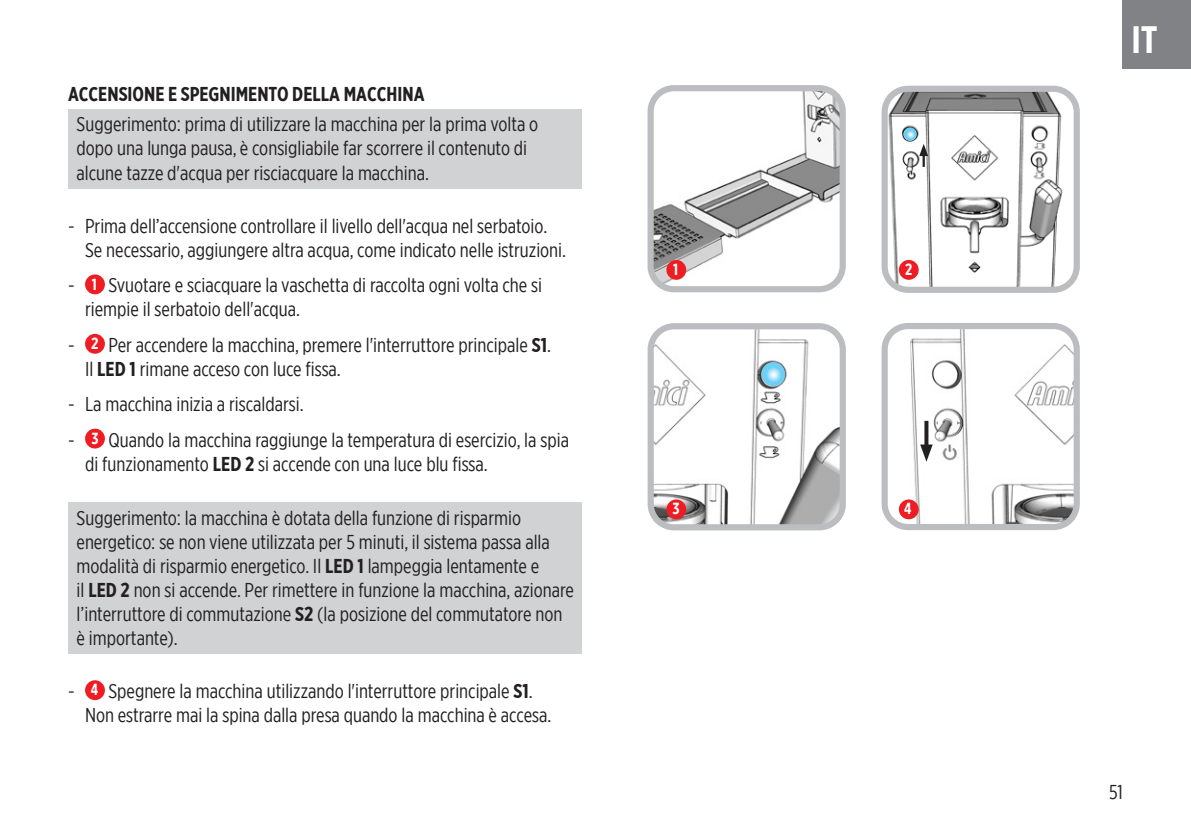
<style>
.page{position:relative;width:1191px;height:840px;background:#fff}
.page>*{position:absolute;margin:0;border:0;box-sizing:border-box;transform-origin:0 0}
.t1{font:700 38px "Gotham X Narrow";color:#fff}
.t2{font:20px/24px "Gotham X Narrow";color:#231f20}
.t3{font:700 20px "Gotham X Narrow";color:#231f20}
.t4{font:700 16px "Gotham X Narrow";color:#fff}
.s1{font-weight:700;font-size:16px;color:#fff}
.s2{font-weight:700}
</style>
<div class="page">
<img style="left:654px;top:92px;width:184px;height:193px">
<div style="left:647px;top:85px;width:198px;height:207px;border:6px solid #bcbdc0;border-radius:23px"></div>
<img style="left:888px;top:93px;width:184px;height:193px">
<div style="left:881px;top:86px;width:198px;height:207px;border:6px solid #bcbdc0;border-radius:23px"></div>
<div style="left:666px;top:260px;width:20px;height:19px;background:#ee1d23;border-radius:50%"></div>
<div style="left:899px;top:260px;width:19px;height:19px;background:#ee1d23;border-radius:50%"></div>
<svg style="left:919px;top:144px;width:9px;height:23px"></svg>
<img style="left:654px;top:330px;width:185px;height:193px">
<div style="left:647px;top:323px;width:199px;height:207px;border:6px solid #bcbdc0;border-radius:23px"></div>
<img style="left:910px;top:330px;width:162px;height:193px">
<div style="left:881px;top:323px;width:198px;height:207px;border:6px solid #bcbdc0;border-radius:23px"></div>
<svg style="left:924px;top:420px;width:4px;height:24px"></svg>
<svg style="left:920px;top:444px;width:12px;height:17px"></svg>
<div style="left:666px;top:499px;width:20px;height:20px;background:#ee1d23;border-radius:50%"></div>
<div style="left:899px;top:499px;width:19px;height:20px;background:#ee1d23;border-radius:50%"></div>
<svg style="left:903px;top:127px;width:13px;height:14px"></svg>
<svg style="left:761px;top:362px;width:24px;height:24px"></svg>
<div style="left:1123px;top:0;width:68px;height:68px;background:#808285"></div>
<div style="left:68px;top:109px;width:513px;height:80px;background:#d1d2d4"></div>
<div style="left:68px;top:502px;width:513px;height:79px;background:#d1d2d4"></div>
<div style="left:68px;top:574px;width:513px;height:79px;background:#d1d2d4"></div>
<div style="left:85px;top:274px;width:20px;height:20px;background:#ee1d23;border-radius:50%"></div>
<div style="left:85px;top:333px;width:20px;height:20px;background:#ee1d23;border-radius:50%"></div>
<div style="left:85px;top:428px;width:20px;height:20px;background:#ee1d23;border-radius:50%"></div>
<div style="left:85px;top:680px;width:20px;height:19px;background:#ee1d23;border-radius:50%"></div>
<p class="t3" style="left:68px;top:82px;width:358px">ACCENSIONE E SPEGNIMENTO DELLA MACCHINA</p>
<p class="t2" style="left:77px;top:112px;width:463px">Suggerimento: prima di utilizzare la macchina per la prima volta o dopo una lunga pausa, è consigliabile far scorrere il contenuto di alcune tazze d'acqua per risciacquare la macchina.</p>
<p class="t2" style="left:85px;top:213px;width:482px;text-indent:-17px">- Prima dell’accensione controllare il livello dell'acqua nel serbatoio.<br>Se necessario, aggiungere altra acqua, come indicato nelle istruzioni.</p>
<p class="t2" style="left:85px;top:273px;width:458px;text-indent:-17px">- <span class="s1">1</span> Svuotare e sciacquare la vaschetta di raccolta ogni volta che si riempie il serbatoio dell'acqua.</p>
<p class="t2" style="left:85px;top:332px;width:467px;text-indent:-17px">- <span class="s1">2</span> Per accendere la macchina, premere l'interruttore principale <span class="s2">S1</span>.<br>Il <span class="s2">LED 1</span> rimane acceso con luce fissa.</p>
<p class="t2" style="left:68px;top:391px;width:237px">- La macchina inizia a riscaldarsi.</p>
<p class="t2" style="left:85px;top:427px;width:485px;text-indent:-17px">- <span class="s1">3</span> Quando la macchina raggiunge la temperatura di esercizio, la spia di funzionamento <span class="s2">LED 2</span> si accende con una luce blu fissa.</p>
<p class="t2" style="left:77px;top:505px;width:499px">Suggerimento: la macchina è dotata della funzione di risparmio energetico: se non viene utilizzata per 5 minuti, il sistema passa alla modalità di risparmio energetico. Il <span class="s2">LED 1</span> lampeggia lentamente e<br>il <span class="s2">LED 2</span> non si accende. Per rimettere in funzione la macchina, azionare l’interruttore di commutazione <span class="s2">S2</span> (la posizione del commutatore non è importante).</p>
<p class="t2" style="left:85px;top:678px;width:468px;text-indent:-17px">- <span class="s1">4</span> Spegnere la macchina utilizzando l'interruttore principale <span class="s2">S1</span>.<br>Non estrarre mai la spina dalla presa quando la macchina è accesa.</p>
<p class="t4" style="left:673px;top:259px;width:7px">1</p>
<p class="t4" style="left:905px;top:259px;width:9px">2</p>
<p class="t4" style="left:672px;top:498px;width:9px">3</p>
<p class="t4" style="left:904px;top:498px;width:9px">4</p>
<h1 class="t1" style="left:1131px;top:17px;width:28px">IT</h1>
<p class="t2" style="left:1109px;top:779px;width:15px">51</p>
</div>
